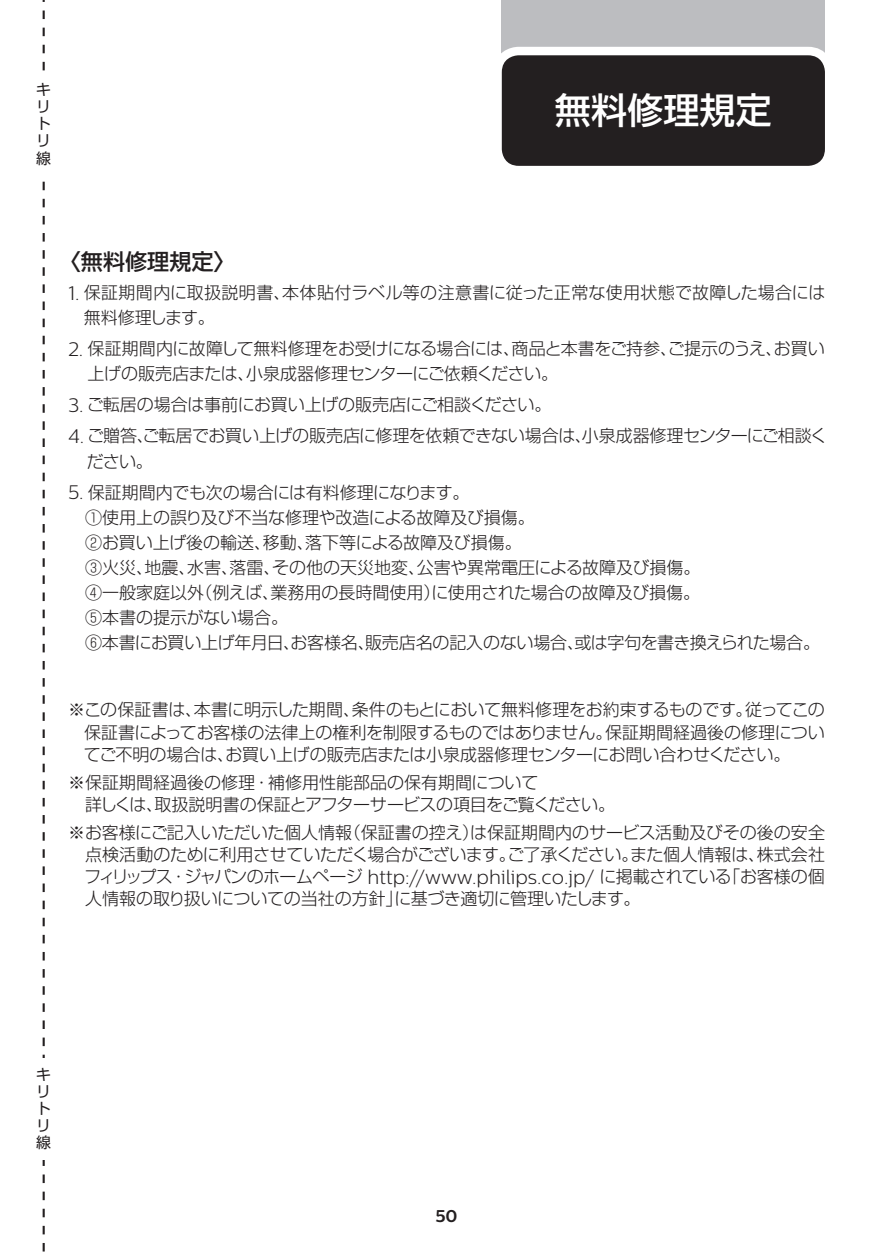
<style>
.page{position:relative;width:893px;height:1259px;background:#fff}
.page>*{position:absolute;margin:0;border:0;box-sizing:border-box;transform-origin:0 0}
.t1{font:500 36px "Shin Go Pro";color:#fff}
.t2{font:500 22.2px "Shin Go Pro";color:#231f20}
.t3{font:300 17.1px/25.2px "Shin Go Pro";letter-spacing:-.01em;color:#231f20}
.t4{font:300 17.1px/25.2px "Shin Go Pro";letter-spacing:.015em;color:#231f20}
.t5{font:700 17.1px "Centrale Sans";color:#231f20}
.t6{font:15px/17.1px "Shin Go Pro";color:#231f20}
.s1{font-family:"Centrale Sans";font-size:19.5px}
</style>
<div class="page">
<svg style="left:43px;top:0;width:2px;height:1252px"></svg>
<div style="left:29px;top:73px;width:29px;height:101px;background:#fff"></div>
<div style="left:29px;top:1057px;width:29px;height:102px;background:#fff"></div>
<div style="left:502px;top:0;width:323px;height:98px;background:#bcbdc0"></div>
<div style="left:498px;top:51px;width:331px;height:119px;background:#231f20;border-radius:21px"></div>
<div style="left:493px;top:47px;width:340px;height:127px;border:9px solid #fff;border-radius:21px"></div>
<p class="t6" style="left:36px;top:79px;width:16px">キリトリ線</p>
<h1 class="t1" style="left:555px;top:81px;width:218px">無料修理規定</h1>
<p class="t2" style="left:59px;top:243px;width:178px">〈無料修理規定〉</p>
<p class="t4" style="left:84px;top:278px;width:743px;text-indent:-16px"><span class="s1">1.</span> 保証期間内に取扱説明書、本体貼付ラベル等の注意書に従った正常な使用状態で故障した場合には無料修理します。</p>
<p class="t3" style="left:88px;top:334px;width:739px;text-indent:-20px"><span class="s1">2.</span> 保証期間内に故障して無料修理をお受けになる場合には、商品と本書をご持参、ご提示のうえ、お買い上げの販売店または、小泉成器修理センターにご依頼ください。</p>
<p class="t3" style="left:68px;top:390px;width:485px"><span class="s1">3.</span> ご転居の場合は事前にお買い上げの販売店にご相談ください。</p>
<p class="t3" style="left:87px;top:421px;width:742px;text-indent:-19px"><span class="s1">4.</span> ご贈答、ご転居でお買い上げの販売店に修理を依頼できない場合は、小泉成器修理センターにご相談ください。</p>
<p class="t3" style="left:68px;top:477px;width:754px"><span class="s1">5.</span> 保証期間内でも次の場合には有料修理になります。<br>　①使用上の誤り及び不当な修理や改造による故障及び損傷。<br>　②お買い上げ後の輸送、移動、落下等による故障及び損傷。<br>　③火災、地震、水害、落雷、その他の天災地変、公害や異常電圧による故障及び損傷。<br>　④一般家庭以外（例えば、業務用の長時間使用）に使用された場合の故障及び損傷。<br>　⑤本書の提示がない場合。<br>　⑥本書にお買い上げ年月日、お客様名、販売店名の記入のない場合、或は字句を書き換えられた場合。</p>
<p class="t3" style="left:84px;top:697px;width:743px;line-height:22.2px;text-align:justify;text-indent:-16px">※この保証書は、本書に明示した期間、条件のもとにおいて無料修理をお約束するものです。従ってこの保証書によってお客様の法律上の権利を制限するものではありません。保証期間経過後の修理についてご不明の場合は、お買い上げの販売店または小泉成器修理センターにお問い合わせください。</p>
<p class="t3" style="left:85px;top:769px;width:532px;line-height:22.2px;text-indent:-17px">※保証期間経過後の修理・補修用性能部品の保有期間について<br>詳しくは、取扱説明書の保証とアフターサービスの項目をご覧ください。</p>
<p class="t3" style="left:84px;top:819px;width:742px;line-height:22.2px;text-align:justify;text-indent:-16px">※お客様にご記入いただいた個人情報（保証書の控え）は保証期間内のサービス活動及びその後の安全点検活動のために利用させていただく場合がございます。ご了承ください。また個人情報は、株式会社フィリップス・ジャパンのホームページ <span class="s1">http://www.philips.co.jp/</span> に掲載されている「お客様の個人情報の取り扱いについての当社の方針」に基づき適切に管理いたします。</p>
<p class="t6" style="left:36px;top:1064px;width:16px">キリトリ線</p>
<p class="t5" style="left:435px;top:1206px;width:24px">50</p>
</div>
